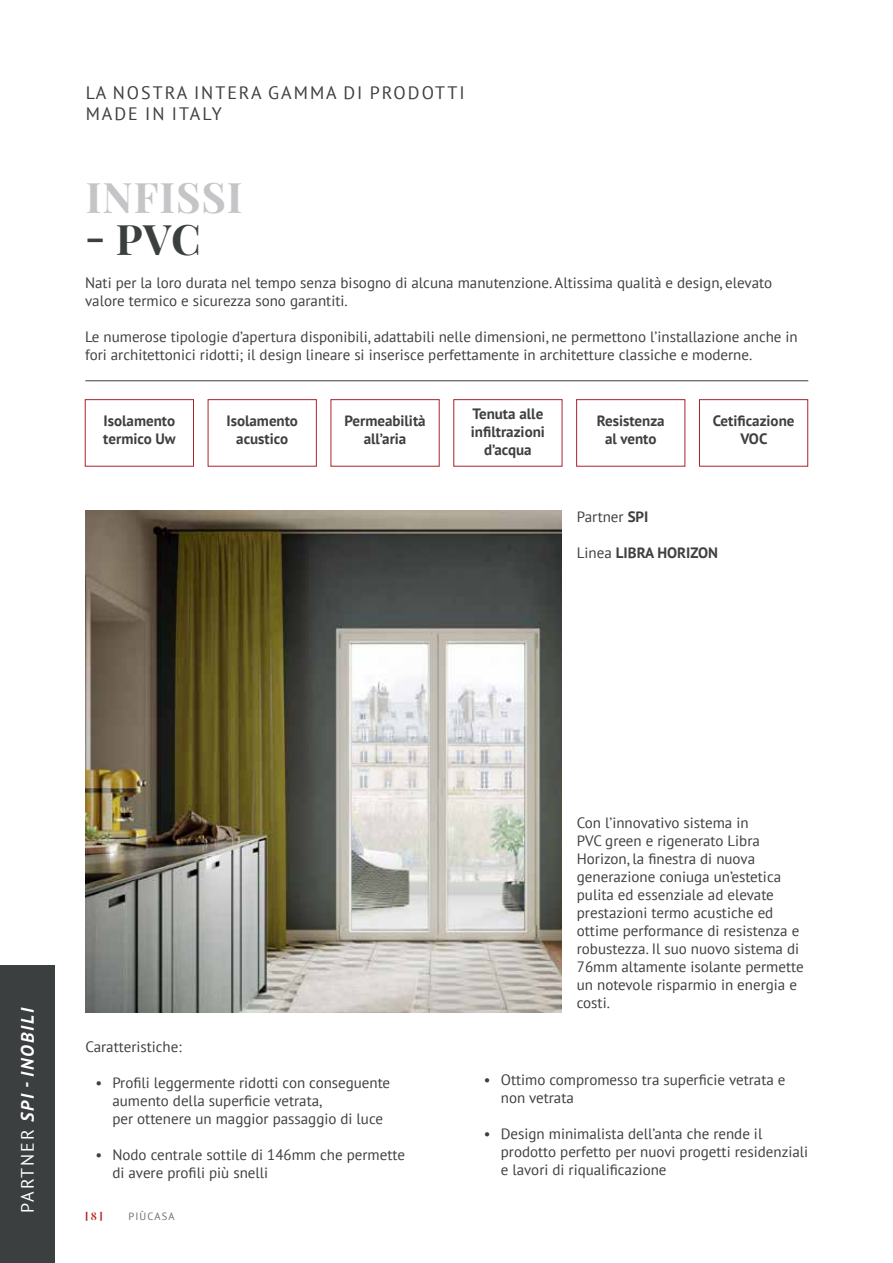
<style>
.page{position:relative;width:893px;height:1263px;background:#fff}
.page>*{position:absolute;margin:0;border:0;box-sizing:border-box;transform-origin:0 0}
.t1{font:700 42px "Playfair Display";letter-spacing:.02em;color:#c5c4c7}
.t2{font:700 42px "Playfair Display";color:#3c3f40}
.t3{font:18px/21px "PT Sans";letter-spacing:.11em;color:#3e3f41}
.t4{font:italic 700 18px "PT Sans";color:#fff}
.t5{font:15px/18px "PT Sans";color:#3e3f41}
.t6{font:700 15px/18px "PT Sans";color:#3e3f41;text-align:center}
.t7{font:10.5px "PT Sans";letter-spacing:.11em;color:#6d6e70}
.t8{font:600 10.5px "Playfair Display";color:#b11917}
.s1{font-weight:700}
.s2{font-weight:400}
.s3{font-weight:400;font-style:normal}
</style>
<div class="page">
<div style="left:85px;top:399px;width:109px;height:67px;border:1px solid #ac222b"></div>
<div style="left:208px;top:399px;width:109px;height:67px;border:1px solid #ac222b"></div>
<div style="left:331px;top:399px;width:108px;height:67px;border:1px solid #ac222b"></div>
<div style="left:454px;top:399px;width:108px;height:67px;border:1px solid #ac222b"></div>
<div style="left:576px;top:399px;width:109px;height:67px;border:1px solid #ac222b"></div>
<div style="left:699px;top:399px;width:109px;height:67px;border:1px solid #ac222b"></div>
<hr style="left:85px;top:380px;width:723px;height:1px;background:#3c3f40">
<img style="left:85px;top:510px;width:477px;height:502px">
<div style="left:0;top:965px;width:54px;height:298px;background:#3c3f40"></div>
<p class="t3" style="left:86px;top:81px;width:380px">LA NOSTRA INTERA GAMMA DI PRODOTTI<br>MADE IN ITALY</p>
<h1 class="t1" style="left:86px;top:164px;width:158px">INFISSI</h1>
<h1 class="t2" style="left:85px;top:206px;width:117px">- PVC</h1>
<p class="t5" style="left:85px;top:273px;width:689px">Nati per la loro durata nel tempo senza bisogno di alcuna manutenzione. Altissima qualità e design, elevato valore termico e sicurezza sono garantiti.</p>
<p class="t5" style="left:85px;top:327px;width:714px">Le numerose tipologie d’apertura disponibili, adattabili nelle dimensioni, ne permettono l’installazione anche in fori architettonici ridotti; il design lineare si inserisce perfettamente in architetture classiche e moderne.</p>
<p class="t6" style="left:103px;top:411px;width:74px;text-align:left">Isolamento termico Uw</p>
<p class="t6" style="left:226px;top:411px;width:73px">Isolamento acustico</p>
<p class="t6" style="left:344px;top:411px;width:83px">Permeabilità all’aria</p>
<p class="t6" style="left:471px;top:404px;width:76px">Tenuta alle infiltrazioni d’acqua</p>
<p class="t6" style="left:597px;top:411px;width:69px">Resistenza al vento</p>
<p class="t6" style="left:713px;top:411px;width:83px">Cetificazione<br>VOC</p>
<p class="t5" style="left:577px;top:507px;width:73px">Partner <span class="s1">SPI</span></p>
<p class="t6" style="left:577px;top:543px;width:143px"><span class="s2">Linea</span> LIBRA HORIZON</p>
<p class="t4" style="left:16px;top:1213px;width:207px;rotate:-90deg"><span class="s3">PARTNER</span> SPI - INOBILI</p>
<p class="t5" style="left:85px;top:1037px;width:98px">Caratteristiche:</p>
<p class="t5" style="left:112px;top:1073px;width:279px;text-indent:-17px">• Profili leggermente ridotti con conseguente aumento della superficie vetrata,<br>per ottenere un maggior passaggio di luce</p>
<p class="t5" style="left:112px;top:1145px;width:294px;text-indent:-17px">• Nodo centrale sottile di 146mm che permette di avere profili più snelli</p>
<p class="t8" style="left:85px;top:1208px;width:19px">[ 8 ]</p>
<p class="t7" style="left:128px;top:1210px;width:48px">PIÙCASA</p>
<p class="t5" style="left:577px;top:813px;width:228px">Con l’innovativo sistema in<br>PVC green e rigenerato Libra<br>Horizon, la finestra di nuova generazione coniuga un’estetica pulita ed essenziale ad elevate prestazioni termo acustiche ed ottime performance di resistenza e robustezza. Il suo nuovo sistema di<br>76mm altamente isolante permette un notevole risparmio in energia e costi.</p>
<p class="t5" style="left:501px;top:1070px;width:286px;text-indent:-17px">• Ottimo compromesso tra superficie vetrata e non vetrata</p>
<p class="t5" style="left:501px;top:1124px;width:309px;text-indent:-17px">• Design minimalista dell’anta che rende il prodotto perfetto per nuovi progetti residenziali e lavori di riqualificazione</p>
</div>
